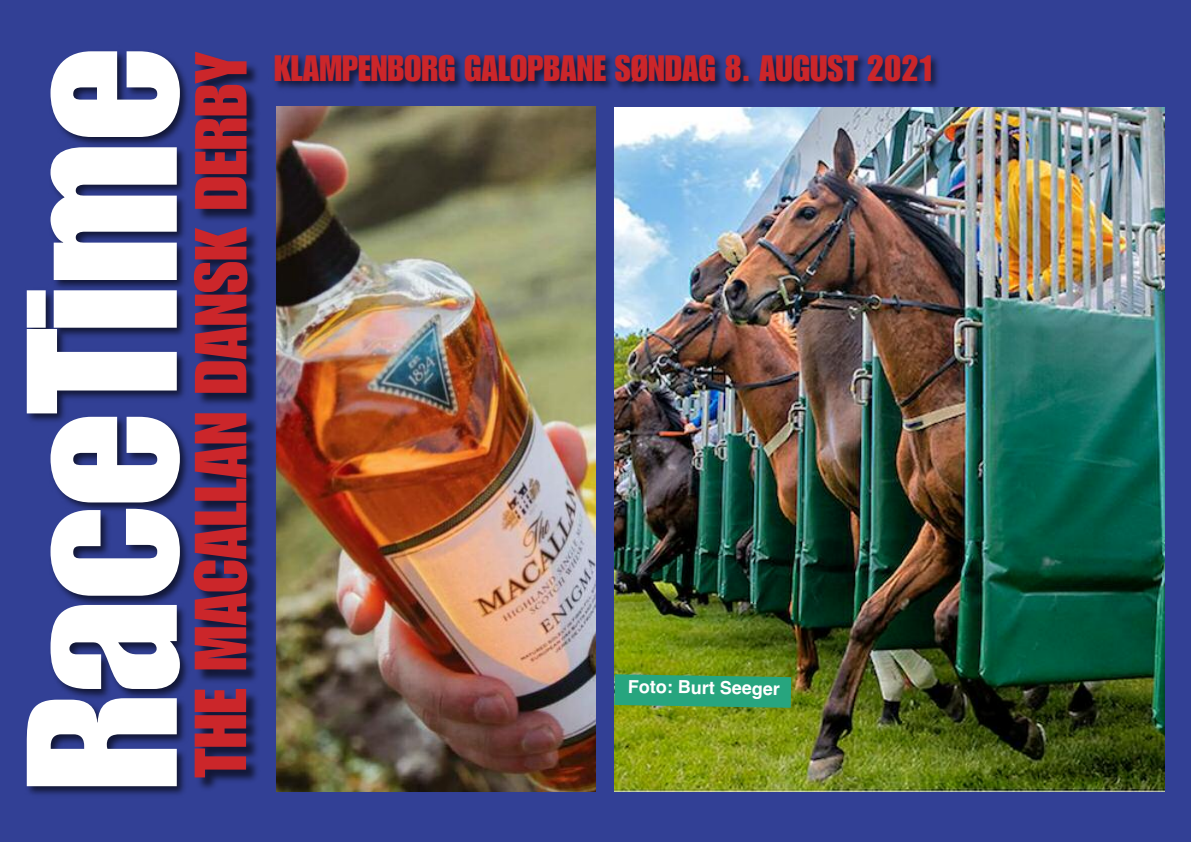
<style>
.page{position:relative;width:1191px;height:842px;background:#324095}
.page>*{position:absolute;margin:0;border:0;box-sizing:border-box;transform-origin:0 0}
.t1{font:210px "Impact";color:#fff}
.t2{font:72px "Impact";color:#cb262a}
.t3{font:36px "Impact";color:#cb262a}
.t4{font:700 18px "Helvetica";color:#fff}
</style>
<div class="page">
<img style="left:27px;top:52px;width:569px;height:740px">
<img style="left:277px;top:110px;width:318px;height:682px">
<img style="left:614px;top:110px;width:550px;height:682px">
<svg style="left:614px;top:674px;width:177px;height:34px;background:#2fa273"></svg>
<img style="left:268px;top:52px;width:897px;height:58px">
<h1 class="t1" style="left:27px;top:791px;width:744px;rotate:-90deg">RaceTime</h1>
<h2 class="t2" style="left:195px;top:778px;width:727px;rotate:-90deg">THE MACALLAN DANSK DERBY</h2>
<p class="t3" style="left:274px;top:55px;width:659px">KLAMPENBORG GALOPBANE SØNDAG 8. AUGUST 2021</p>
<p class="t4" style="left:628px;top:676px;width:154px;rotate:1deg">Foto: Burt Seeger</p>
</div>
